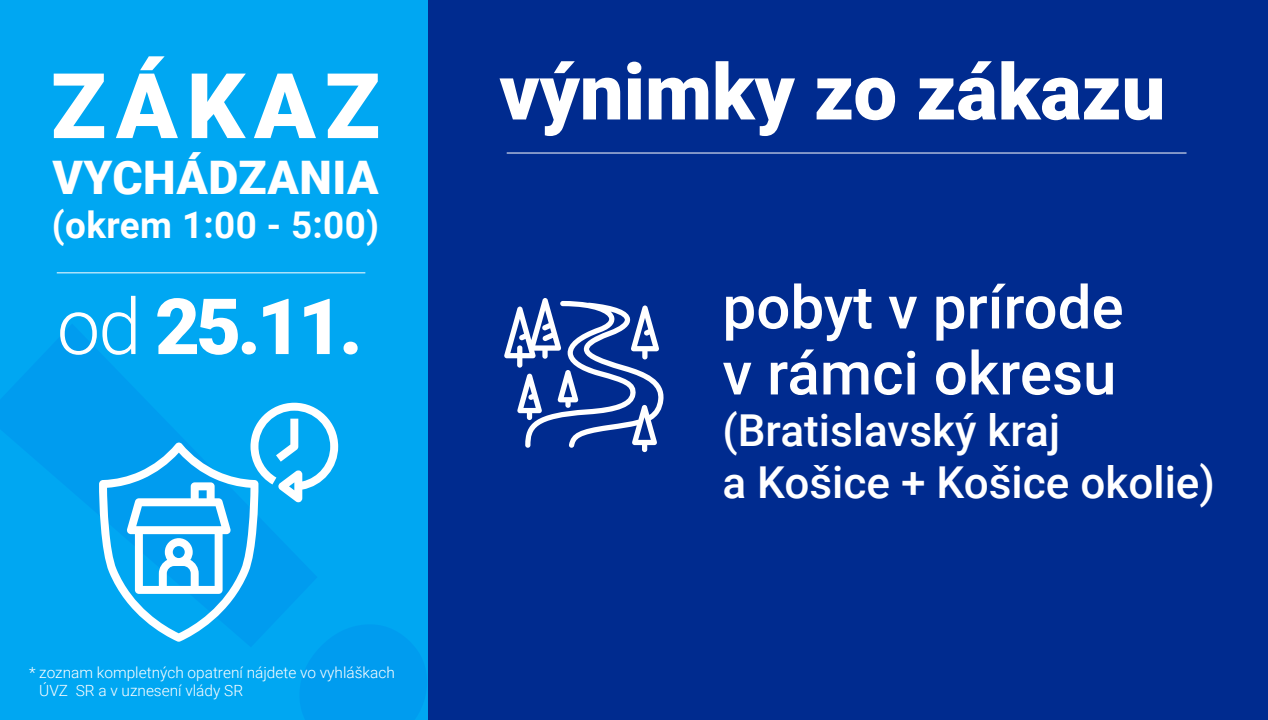
<style>
.page{position:relative;width:1268px;height:720px;background:#fff}
.page>*{position:absolute;margin:0;border:0;box-sizing:border-box;transform-origin:0 0}
.t1{font:900 90.72px "Roboto";letter-spacing:.1em;color:#fff}
.t2{font:900 77.68px "Roboto";color:#fff}
.t3{font:500 60px/66px "Roboto";color:#fff}
.t4{font:900 46.24px "Roboto";letter-spacing:.01em;color:#fff}
.t5{font:500 44px/52px "Roboto";color:#fff}
.t6{font:700 36.8px "Roboto";letter-spacing:.01em;color:#fff}
.t7{font:300 15.4px/18.1px "Roboto";color:#fff}
.s1{font-weight:300}
</style>
<div class="page">
<div style="left:0;top:0;width:1267px;height:720px;background:#002b8f"></div>
<div style="left:0;top:0;width:427px;height:720px;background:#00a7f2"></div>
<svg style="left:0;top:325px;width:427px;height:395px"></svg>
<hr style="left:57px;top:272px;width:308px;height:1px;background:#fff">
<hr style="left:506px;top:153px;width:680px;height:1px;background:#fff">
<svg style="left:99px;top:403px;width:239px;height:239px"></svg>
<svg style="left:504px;top:298px;width:160px;height:154px"></svg>
<h1 class="t1" style="left:51px;top:42px;width:331px">ZÁKAZ</h1>
<h3 class="t4" style="left:52px;top:145px;width:328px">VYCHÁDZANIA</h3>
<h3 class="t6" style="left:52px;top:199px;width:329px">(okrem 1:00 - 5:00)</h3>
<h2 class="t2" style="left:57px;top:272px;width:307px"><span class="s1">od</span> 25.11.</h2>
<p class="t7" style="left:39px;top:663px;width:357px;text-indent:-10px">* zoznam kompletných opatrení nájdete vo vyhláškach<br>ÚVZ SR a v uznesení vlády SR</p>
<h2 class="t2" style="left:499px;top:37px;width:667px">výnimky zo zákazu</h2>
<h3 class="t3" style="left:722px;top:272px;width:402px">pobyt v prírode v rámci okresu</h3>
<h3 class="t5" style="left:722px;top:403px;width:494px">(Bratislavský kraj<br>a Košice + Košice okolie)</h3>
</div>
